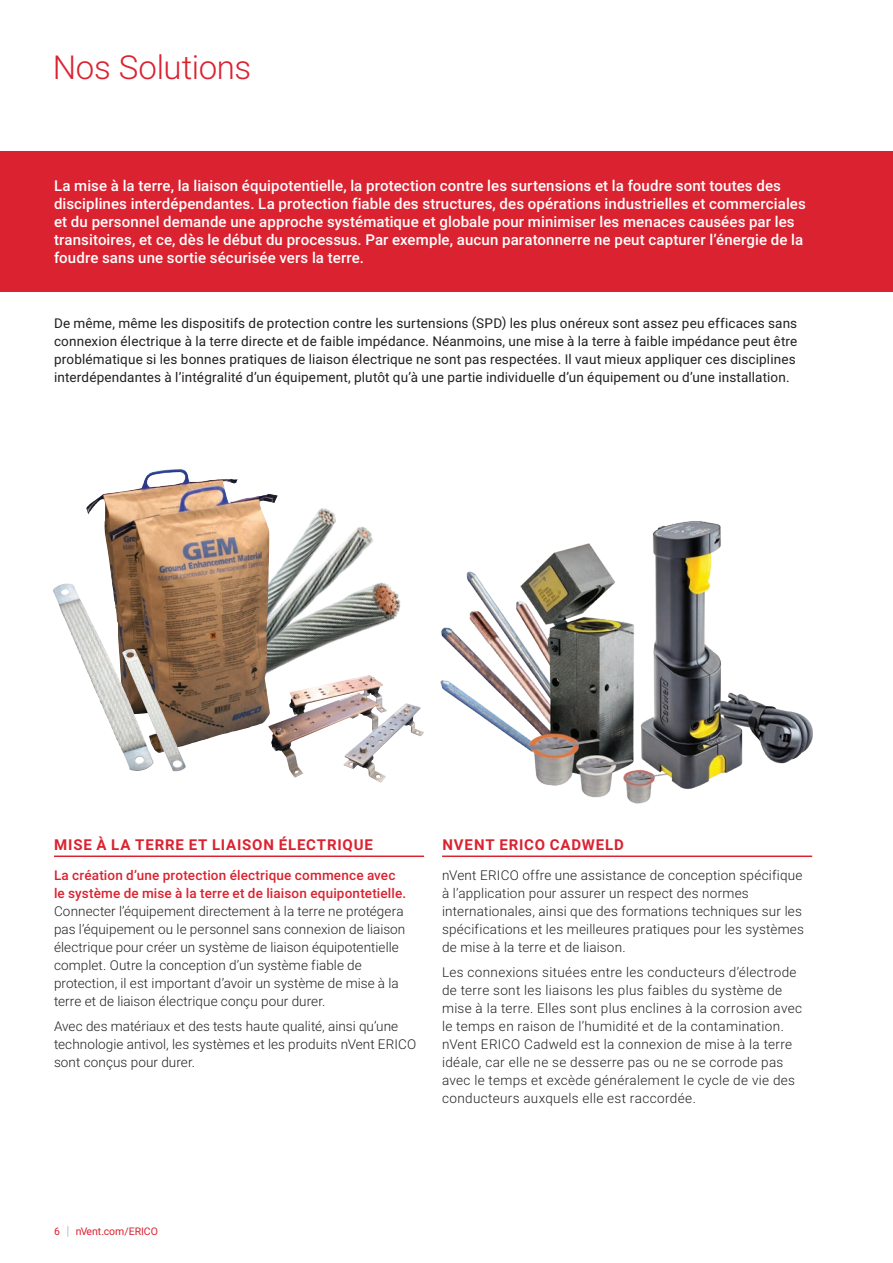
<style>
.page{position:relative;width:893px;height:1263px;background:#fff}
.page>*{position:absolute;margin:0;border:0;box-sizing:border-box;transform-origin:0 0}
.t1{font:300 33px "Roboto";letter-spacing:-.01em;color:#db2230}
.Body_Text{font:500 15px/18px "Roboto";letter-spacing:.01em;color:#fff}
.Subheading_Level_1{font:700 15px "Roboto";letter-spacing:.055em;color:#db2230}
.Body_Text-2{font:300 13.5px/18px "Roboto";letter-spacing:.015em;color:#231f20}
.Body_Text-3{font:13.5px/18px "Roboto";letter-spacing:.01em;color:#231f20}
.t2{font:10.5px "Roboto";color:#db2230}
.s1{font-weight:500;color:#db2230}
.s2{font-weight:300;font-size:12.6px;color:#8f959e}
</style>
<div class="page">
<div style="left:0;top:151px;width:893px;height:140px;background:#db2230"></div>
<hr style="left:54px;top:855px;width:370px;height:2px;background:#db2230">
<hr style="left:442px;top:855px;width:370px;height:2px;background:#db2230">
<img style="left:386px;top:703px;width:38px;height:39px">
<img style="left:270px;top:532px;width:131px;height:140px">
<img style="left:270px;top:494px;width:100px;height:152px">
<img style="left:86px;top:473px;width:184px;height:280px">
<img style="left:53px;top:583px;width:101px;height:188px">
<img style="left:268px;top:675px;width:118px;height:107px">
<img style="left:440px;top:521px;width:372px;height:283px">
<p class="t1" style="left:53px;top:44px;width:200px">Nos Solutions</p>
<p class="Body_Text" style="left:54px;top:176px;width:753px">La mise à la terre, la liaison équipotentielle, la protection contre les surtensions et la foudre sont toutes des disciplines interdépendantes. La protection fiable des structures, des opérations industrielles et commerciales et du personnel demande une approche systématique et globale pour minimiser les menaces causées par les transitoires, et ce, dès le début du processus. Par exemple, aucun paratonnerre ne peut capturer l’énergie de la foudre sans une sortie sécurisée vers la terre.</p>
<p class="Body_Text-3" style="left:54px;top:314px;width:745px">De même, même les dispositifs de protection contre les surtensions (SPD) les plus onéreux sont assez peu efficaces sans connexion électrique à la terre directe et de faible impédance. Néanmoins, une mise à la terre à faible impédance peut être problématique si les bonnes pratiques de liaison électrique ne sont pas respectées. Il vaut mieux appliquer ces disciplines interdépendantes à l’intégralité d’un équipement, plutôt qu’à une partie individuelle d’un équipement ou d’une installation.</p>
<p class="Subheading_Level_1" style="left:54px;top:834px;width:320px">MISE À LA TERRE ET LIAISON ÉLECTRIQUE</p>
<p class="Subheading_Level_1" style="left:442px;top:834px;width:183px">NVENT ERICO CADWELD</p>
<p class="Body_Text-2" style="left:442px;top:866px;width:363px">nVent ERICO offre une assistance de conception spécifique à l’application pour assurer un respect des normes internationales, ainsi que des formations techniques sur les spécifications et les meilleures pratiques pour les systèmes de mise à la terre et de liaison.</p>
<p class="Body_Text-2" style="left:442px;top:963px;width:361px">Les connexions situées entre les conducteurs d’électrode de terre sont les liaisons les plus faibles du système de mise à la terre. Elles sont plus enclines à la corrosion avec le temps en raison de l’humidité et de la contamination. nVent ERICO Cadweld est la connexion de mise à la terre idéale, car elle ne se desserre pas ou ne se corrode pas avec le temps et excède généralement le cycle de vie des conducteurs auxquels elle est raccordée.</p>
<p class="Body_Text-2" style="left:54px;top:866px;width:354px"><span class="s1">La création d’une protection électrique commence avec le système de mise à la terre et de liaison equipontetielle.<br></span>Connecter l’équipement directement à la terre ne protégera pas l’équipement ou le personnel sans connexion de liaison électrique pour créer un système de liaison équipotentielle complet. Outre la conception d’un système fiable de protection, il est important d’avoir un système de mise à la terre et de liaison électrique conçu pour durer.</p>
<p class="Body_Text-2" style="left:54px;top:1017px;width:364px">Avec des matériaux et des tests haute qualité, ainsi qu’une technologie antivol, les systèmes et les produits nVent ERICO sont conçus pour durer.</p>
<p class="t2" style="left:54px;top:1223px;width:106px">6 <span class="s2">|</span> nVent.com/ERICO</p>
</div>
